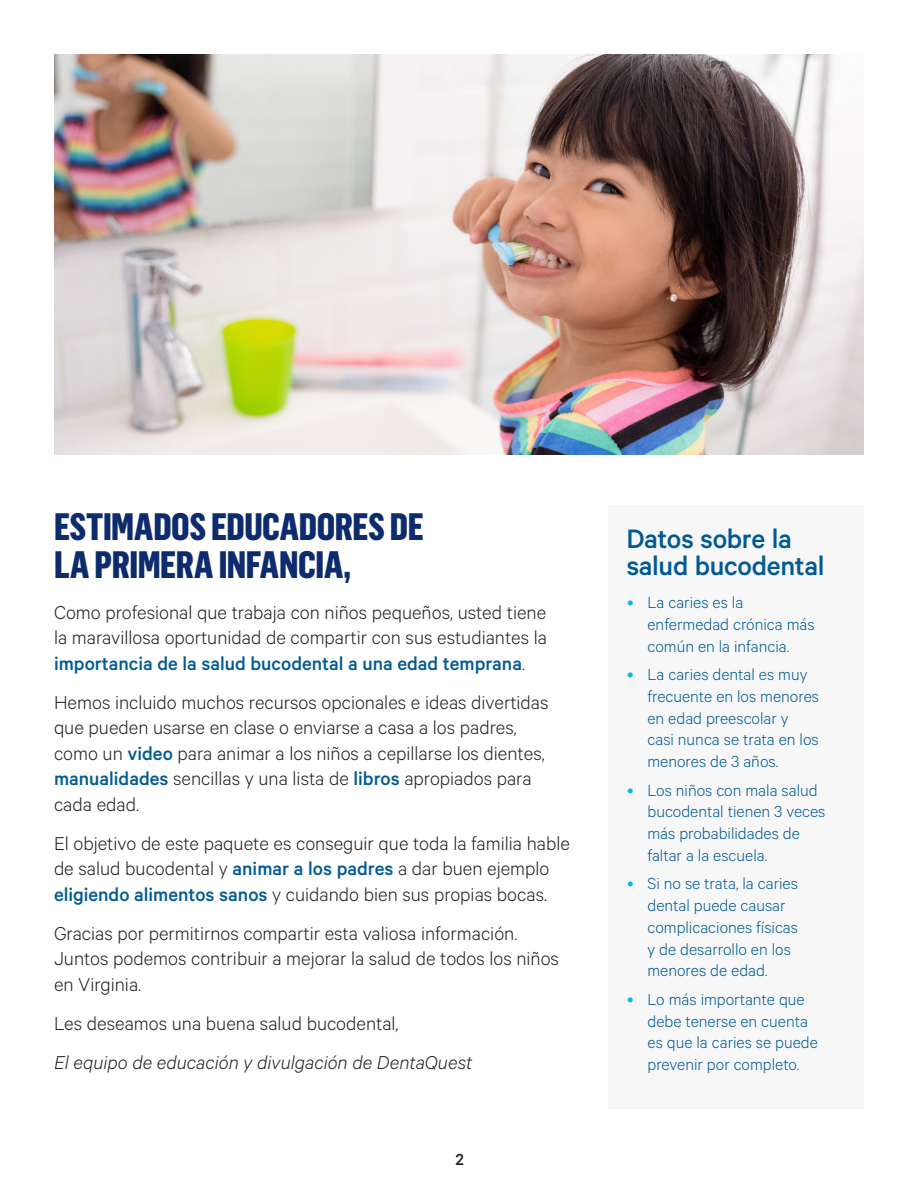
<style>
.page{position:relative;width:918px;height:1188px;background:#fff}
.page>*{position:absolute;margin:0;border:0;box-sizing:border-box;transform-origin:0 0}
.t1{font:800 37.5px/37.5px "Flama Condensed";letter-spacing:-.015em;color:#0d2b6d}
.t2{font:500 30px/27px "Calibre";letter-spacing:-.01em;color:#005a93}
.Paragraph_Style_1{font:300 21px/25.5px "Calibre";color:#231f20}
.Paragraph_Style_1-2{font:italic 300 21px "Calibre";color:#231f20}
.t3{font:300 18px/21.8px "Calibre";color:#005a93}
.t4{font:500 18px "Calibre";color:#231f20}
.s1{font-weight:500;color:#005a93}
.s2{font-size:19.5px;color:#07bbda}
</style>
<div class="page">
<img style="left:54px;top:54px;width:810px;height:401px">
<div style="left:608px;top:506px;width:256px;height:603px;background:#f7f7f8"></div>
<p class="t1" style="left:54px;top:507px;width:371px">ESTIMADOS EDUCADORES DE<br>LA PRIMERA INFANCIA,</p>
<p class="Paragraph_Style_1" style="left:54px;top:598px;width:495px;text-align:justify">Como profesional que trabaja con niños pequeños, usted tiene la maravillosa oportunidad de compartir con sus estudiantes la <span class="s1">importancia de la salud bucodental a una edad temprana</span>.</p>
<p class="Paragraph_Style_1" style="left:54px;top:688px;width:496px">Hemos incluido muchos recursos opcionales e ideas divertidas que pueden usarse en clase o enviarse a casa a los padres, como un <span class="s1">video</span> para animar a los niños a cepillarse los dientes, <span class="s1">manualidades</span> sencillas y una lista de <span class="s1">libros</span> apropiados para cada edad.</p>
<p class="Paragraph_Style_1" style="left:54px;top:829px;width:518px">El objetivo de este paquete es conseguir que toda la familia hable de salud bucodental y <span class="s1">animar a los padres</span> a dar buen ejemplo <span class="s1">eligiendo alimentos sanos</span> y cuidando bien sus propias bocas.</p>
<p class="Paragraph_Style_1" style="left:54px;top:919px;width:507px">Gracias por permitirnos compartir esta valiosa información.<br>Juntos podemos contribuir a mejorar la salud de todos los niños en Virginia.</p>
<p class="Paragraph_Style_1" style="left:54px;top:1009px;width:346px">Les deseamos una buena salud bucodental,</p>
<p class="Paragraph_Style_1-2" style="left:54px;top:1050px;width:420px">El equipo de educación y divulgación de DentaQuest</p>
<p class="t4" style="left:456px;top:1149px;width:10px">2</p>
<p class="t2" style="left:626px;top:525px;width:200px">Datos sobre la salud bucodental</p>
<p class="t3" style="left:647px;top:591px;width:169px;text-indent:-20px"><span class="s2">•</span> La caries es la enfermedad crónica más común en la infancia.</p>
<p class="t3" style="left:647px;top:663px;width:173px;text-indent:-20px"><span class="s2">•</span> La caries dental es muy frecuente en los menores en edad preescolar y casi nunca se trata en los menores de 3 años.</p>
<p class="t3" style="left:647px;top:778px;width:179px;text-indent:-20px"><span class="s2">•</span> Los niños con mala salud bucodental tienen 3 veces más probabilidades de faltar a la escuela.</p>
<p class="t3" style="left:647px;top:872px;width:152px;text-indent:-20px"><span class="s2">•</span> Si no se trata, la caries dental puede causar complicaciones físicas y de desarrollo en los menores de edad.</p>
<p class="t3" style="left:647px;top:988px;width:172px;text-indent:-20px"><span class="s2">•</span> Lo más importante que debe tenerse en cuenta es que la caries se puede prevenir por completo.</p>
</div>
